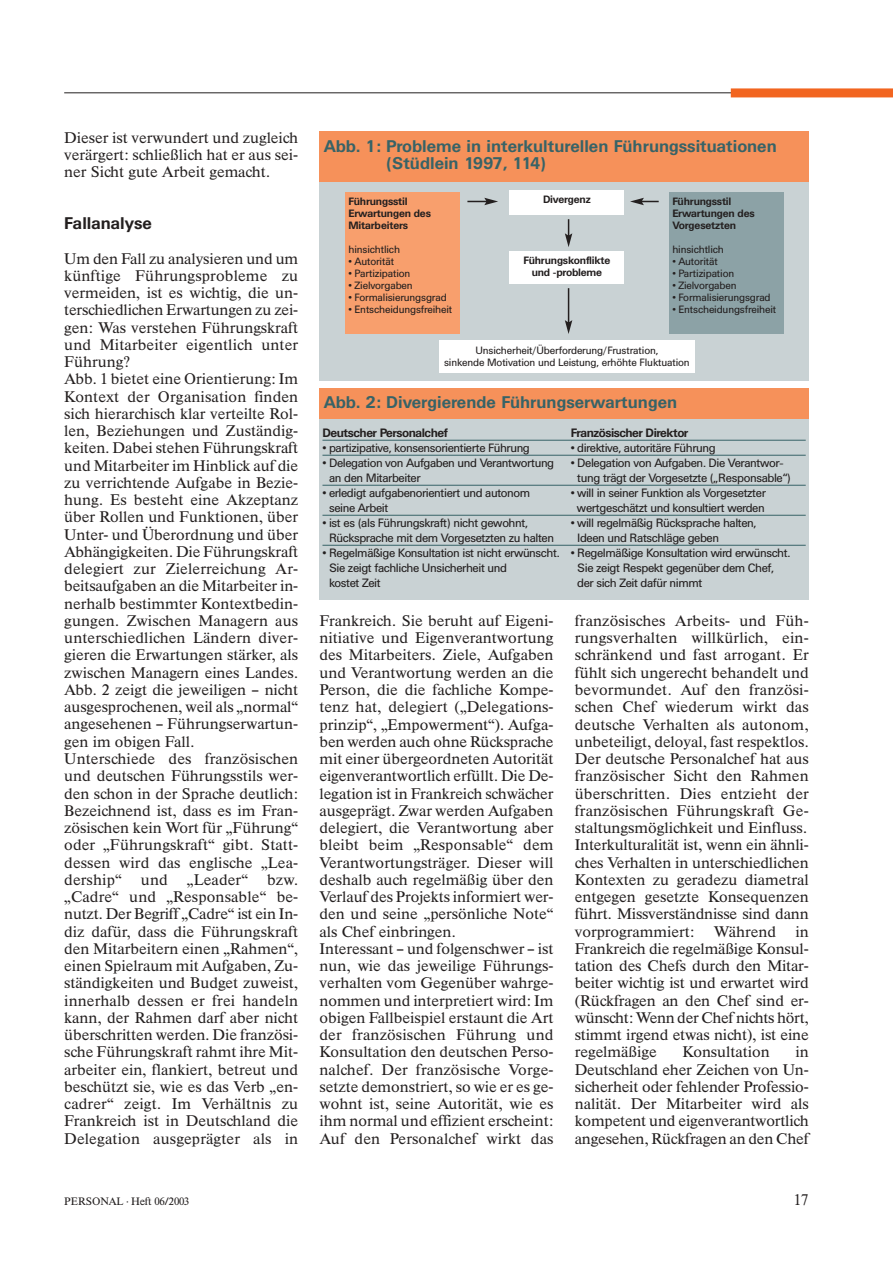
<style>
.page{position:relative;width:893px;height:1262px;background:#fff}
.page>*{position:absolute;margin:0;border:0;box-sizing:border-box;transform-origin:0 0}
.t1{font:700 16.65px/17px "Univers BQ";color:#376367}
.t2{font:700 16.65px "Univers BQ";color:#231f1f}
.t3{font:500 15.15px/17.2px "Times BQ";color:#231f1f;text-align:justify;scale:1.05 1}
.t4{font:500 15.15px "Times BQ";color:#231f1f}
.t5{font:12px/15px "Univers BQ";letter-spacing:-.035em;color:#231f1f}
.t6{font:700 12px "Univers BQ";letter-spacing:-.035em;color:#231f1f}
.t7{font:500 10.65px "Times BQ";letter-spacing:-.025em;color:#231f1f;scale:1.05 1}
.t8{font:10.5px/12px "Univers BQ";letter-spacing:-.02em;color:#231f1f;text-align:center}
.t9{font:700 10.5px/12px "Univers BQ";letter-spacing:-.02em;color:#231f1f}
</style>
<div class="page">
<hr style="left:64px;top:92px;width:667px;height:1px;background:#231f1f">
<div style="left:730px;top:88px;width:162px;height:9px;background:#f26520"></div>
<div style="left:319px;top:164px;width:489px;height:217px;background:#c9d2d4"></div>
<div style="left:319px;top:132px;width:489px;height:50px;background:#f6915a"></div>
<div style="left:345px;top:192px;width:115px;height:141px;background:#f89f6d"></div>
<div style="left:669px;top:192px;width:114px;height:141px;background:#8ca2a6"></div>
<div style="left:509px;top:190px;width:115px;height:25px;background:#fff"></div>
<div style="left:509px;top:252px;width:115px;height:32px;background:#fff"></div>
<div style="left:439px;top:341px;width:255px;height:32px;background:#fff"></div>
<svg style="left:467px;top:198px;width:31px;height:7px"></svg>
<svg style="left:630px;top:198px;width:28px;height:7px"></svg>
<hr style="left:568px;top:288px;width:1px;height:35px;background:#231f1f">
<svg style="left:565px;top:320px;width:7px;height:14px"></svg>
<svg style="left:565px;top:219px;width:7px;height:28px"></svg>
<div style="left:319px;top:415px;width:489px;height:185px;background:#c9d2d4"></div>
<hr style="left:322px;top:440px;width:483px;height:1px;background:#376367">
<hr style="left:322px;top:455px;width:483px;height:1px;background:#376367">
<hr style="left:322px;top:485px;width:483px;height:1px;background:#376367">
<hr style="left:322px;top:515px;width:483px;height:1px;background:#376367">
<hr style="left:322px;top:545px;width:483px;height:1px;background:#376367">
<div style="left:319px;top:388px;width:489px;height:30px;background:#f6915a"></div>
<p class="t3" style="left:64px;top:130px;width:224px">Dieser ist verwundert und zugleich verärgert: schließlich hat er aus sei&shy;ner Sicht gute Arbeit gemacht.</p>
<p class="t2" style="left:64px;top:216px;width:89px">Fallanalyse</p>
<p class="t3" style="left:64px;top:251px;width:224px;text-align:left">Um den Fall zu analysieren und um künftige Führungsprobleme zu vermeiden, ist es wichtig, die un&shy;terschiedlichen Erwartungen zu zei&shy;gen: Was verstehen Führungskraft und Mitarbeiter eigentlich unter<br>Führung?<br>Abb. 1 bietet eine Orientierung: Im<br>Kontext der Organisation finden sich hierarchisch klar verteilte Rol&shy;len, Beziehungen und Zuständig&shy;keiten. Dabei stehen Führungskraft und Mitarbeiter im Hinblick auf die zu verrichtende Aufgabe in Bezie&shy;hung. Es besteht eine Akzeptanz über Rollen und Funktionen, über<br>Unter- und Überordnung und über<br>Abhängigkeiten. Die Führungskraft delegiert zur Zielerreichung Ar&shy;beitsaufgaben an die Mitarbeiter in&shy;nerhalb bestimmter Kontextbedin&shy;gungen. Zwischen Managern aus unterschiedlichen Ländern diver&shy;gieren die Erwartungen stärker, als zwischen Managern eines Landes.<br>Abb. 2 zeigt die jeweiligen – nicht ausgesprochenen, weil als „normal“ angesehenen – Führungserwartun&shy;gen im obigen Fall.<br>Unterschiede des französischen und deutschen Führungsstils wer&shy;den schon in der Sprache deutlich:<br>Bezeichnend ist, dass es im Fran&shy;zösischen kein Wort für „Führung“ oder „Führungskraft“ gibt. Statt&shy;dessen wird das englische „Lea&shy;dership“</p>
<p class="t3" style="left:64px;top:872px;width:224px;text-indent:203px">bzw. „Cadre“ und „Responsable“ be&shy;nutzt. Der Begriff „Cadre“ ist ein In&shy;diz dafür, dass die Führungskraft den Mitarbeitern einen „Rahmen“, einen Spielraum mit Aufgaben, Zu&shy;ständigkeiten und Budget zuweist, innerhalb dessen er frei handeln kann, der Rahmen darf aber nicht überschritten werden. Die französi&shy;sche Führungskraft rahmt ihre Mit&shy;arbeiter ein, flankiert, betreut und beschützt sie, wie es das Verb „en&shy;cadrer“ zeigt. Im Verhältnis zu Frankreich ist in Deutschland die Delegation ausgeprägter als in</p>
<p class="t3" style="left:141px;top:872px;width:27px">und</p>
<p class="t3" style="left:187px;top:872px;width:60px">„Leader“</p>
<p class="t1" style="left:386px;top:139px;width:392px;text-indent:-62px">Abb. 1: Probleme in interkulturellen Führungssituationen (Stüdlein 1997, 114)</p>
<p class="t9" style="left:348px;top:196px;width:84px">Führungsstil<br>Erwartungen des<br>Mitarbeiters</p>
<p class="t8" style="left:348px;top:244px;width:53px">hinsichtlich</p>
<p class="t8" style="left:348px;top:256px;width:47px">• Autorität</p>
<p class="t8" style="left:348px;top:268px;width:63px">• Partizipation</p>
<p class="t8" style="left:348px;top:280px;width:66px">• Zielvorgaben</p>
<p class="t8" style="left:348px;top:292px;width:100px">• Formalisierungsgrad</p>
<p class="t8" style="left:348px;top:304px;width:105px">• Entscheidungsfreiheit</p>
<p class="t9" style="left:543px;top:194px;width:49px">Divergenz</p>
<p class="t9" style="left:672px;top:196px;width:84px">Führungsstil<br>Erwartungen des<br>Vorgesetzten</p>
<p class="t8" style="left:672px;top:244px;width:53px">hinsichtlich</p>
<p class="t8" style="left:672px;top:256px;width:47px">• Autorität</p>
<p class="t8" style="left:672px;top:268px;width:63px">• Partizipation</p>
<p class="t8" style="left:672px;top:280px;width:66px">• Zielvorgaben</p>
<p class="t8" style="left:672px;top:292px;width:100px">• Formalisierungsgrad</p>
<p class="t8" style="left:672px;top:304px;width:105px">• Entscheidungsfreiheit</p>
<p class="t9" style="left:523px;top:256px;width:88px;text-align:center">Führungskonflikte und -probleme</p>
<p class="t8" style="left:444px;top:345px;width:247px">Unsicherheit/Überforderung/Frustration,<br>sinkende Motivation und Leistung, erhöhte Fluktuation</p>
<p class="t1" style="left:324px;top:395px;width:355px">Abb. 2: Divergierende Führungserwartungen</p>
<p class="t6" style="left:322px;top:428px;width:127px">Deutscher Personalchef</p>
<p class="t6" style="left:570px;top:428px;width:119px">Französischer Direktor</p>
<p class="t5" style="left:322px;top:441px;width:209px">• partizipative, konsensorientierte Führung</p>
<p class="t5" style="left:570px;top:441px;width:147px">• direktive, autoritäre Führung</p>
<p class="t5" style="left:322px;top:456px;width:233px">• Delegation von Aufgaben und Verantwortung</p>
<p class="t5" style="left:570px;top:456px;width:215px">• Delegation von Aufgaben. Die Verantwor-</p>
<p class="t5" style="left:329px;top:471px;width:93px">an den Mitarbeiter</p>
<p class="t5" style="left:577px;top:471px;width:215px">tung trägt der Vorgesetzte („Responsable“)</p>
<p class="t5" style="left:322px;top:486px;width:209px">• erledigt aufgabenorientiert und autonom</p>
<p class="t5" style="left:570px;top:486px;width:197px">• will in seiner Funktion als Vorgesetzter</p>
<p class="t5" style="left:329px;top:501px;width:61px">seine Arbeit</p>
<p class="t5" style="left:577px;top:501px;width:189px">wertgeschätzt und konsultiert werden</p>
<p class="t5" style="left:322px;top:516px;width:207px">• ist es (als Führungskraft) nicht gewohnt,</p>
<p class="t5" style="left:570px;top:516px;width:187px">• will regelmäßig Rücksprache halten,</p>
<p class="t5" style="left:329px;top:531px;width:226px">Rücksprache mit dem Vorgesetzten zu halten</p>
<p class="t5" style="left:577px;top:531px;width:143px">Ideen und Ratschläge geben</p>
<p class="t5" style="left:329px;top:546px;width:463px;text-indent:-7px">• Regelmäßige Konsultation ist nicht erwünscht. • Regelmäßige Konsultation wird erwünscht.<br>Sie zeigt fachliche Unsicherheit und</p>
<p class="t5" style="left:577px;top:561px;width:198px">Sie zeigt Respekt gegenüber dem Chef,</p>
<p class="t5" style="left:329px;top:576px;width:53px">kostet Zeit</p>
<p class="t5" style="left:577px;top:576px;width:127px">der sich Zeit dafür nimmt</p>
<p class="t3" style="left:319px;top:613px;width:224px;text-align:left">Frankreich. Sie beruht auf Eigeni&shy;nitiative und Eigenverantwortung des Mitarbeiters. Ziele, Aufgaben und Verantwortung werden an die Person, die die fachliche Kompe&shy;tenz hat, delegiert („Delegations&shy;prinzip“, „Empowerment“). Aufga&shy;ben werden auch ohne Rücksprache mit einer übergeordneten Autorität eigenverantwortlich erfüllt. Die De&shy;legation ist in Frankreich schwächer ausgeprägt. Zwar werden Aufgaben delegiert, die Verantwortung aber bleibt beim „Responsable“ dem Verantwortungsträger. Dieser will deshalb auch regelmäßig über den Verlauf des Projekts informiert wer&shy;den und seine „persönliche Note“ als Chef einbringen.<br>Interessant – und folgenschwer – ist nun, wie das jeweilige Führungs&shy;verhalten vom Gegenüber wahrge&shy;nommen und interpretiert wird: Im obigen Fallbeispiel erstaunt die Art der französischen Führung und Konsultation den deutschen Perso&shy;nalchef. Der französische Vorge&shy;setzte demonstriert, so wie er es ge&shy;wohnt ist, seine Autorität, wie es ihm normal und effizient erscheint:<br>Auf den Personalchef wirkt das</p>
<p class="t3" style="left:574px;top:613px;width:224px">französisches Arbeits- und Füh&shy;rungsverhalten willkürlich, ein&shy;schränkend und fast arrogant. Er fühlt sich ungerecht behandelt und bevormundet. Auf den französi&shy;schen Chef wiederum wirkt das deutsche Verhalten als autonom, unbeteiligt, deloyal, fast respektlos.<br>Der deutsche Personalchef hat aus französischer Sicht den Rahmen überschritten. Dies entzieht der französischen Führungskraft Ge&shy;staltungsmöglichkeit und Einfluss.<br>Interkulturalität ist, wenn ein ähnli&shy;ches Verhalten in unterschiedlichen Kontexten zu geradezu diametral entgegen gesetzte Konsequenzen führt. Missverständnisse sind dann vorprogrammiert:</p>
<p class="t3" style="left:713px;top:924px;width:61px">Während</p>
<p class="t3" style="left:574px;top:924px;width:224px;text-indent:221px">in Frankreich die regelmäßige Konsul&shy;tation des Chefs durch den Mitar&shy;beiter wichtig ist und erwartet wird (Rückfragen an den Chef sind er&shy;wünscht: Wenn der Chef nichts hört, stimmt irgend etwas nicht), ist eine regelmäßige</p>
<p class="t3" style="left:682px;top:1044px;width:85px">Konsultation</p>
<p class="t3" style="left:574px;top:1044px;width:224px;text-indent:221px">in Deutschland eher Zeichen von Un&shy;sicherheit oder fehlender Professio&shy;nalität. Der Mitarbeiter wird als kompetent und eigenverantwortlich angesehen, Rückfragen an den Chef</p>
<p class="t7" style="left:64px;top:1197px;width:121px">PERSONAL · Heft 06/2003</p>
<p class="t4" style="left:793px;top:1193px;width:16px">17</p>
</div>
